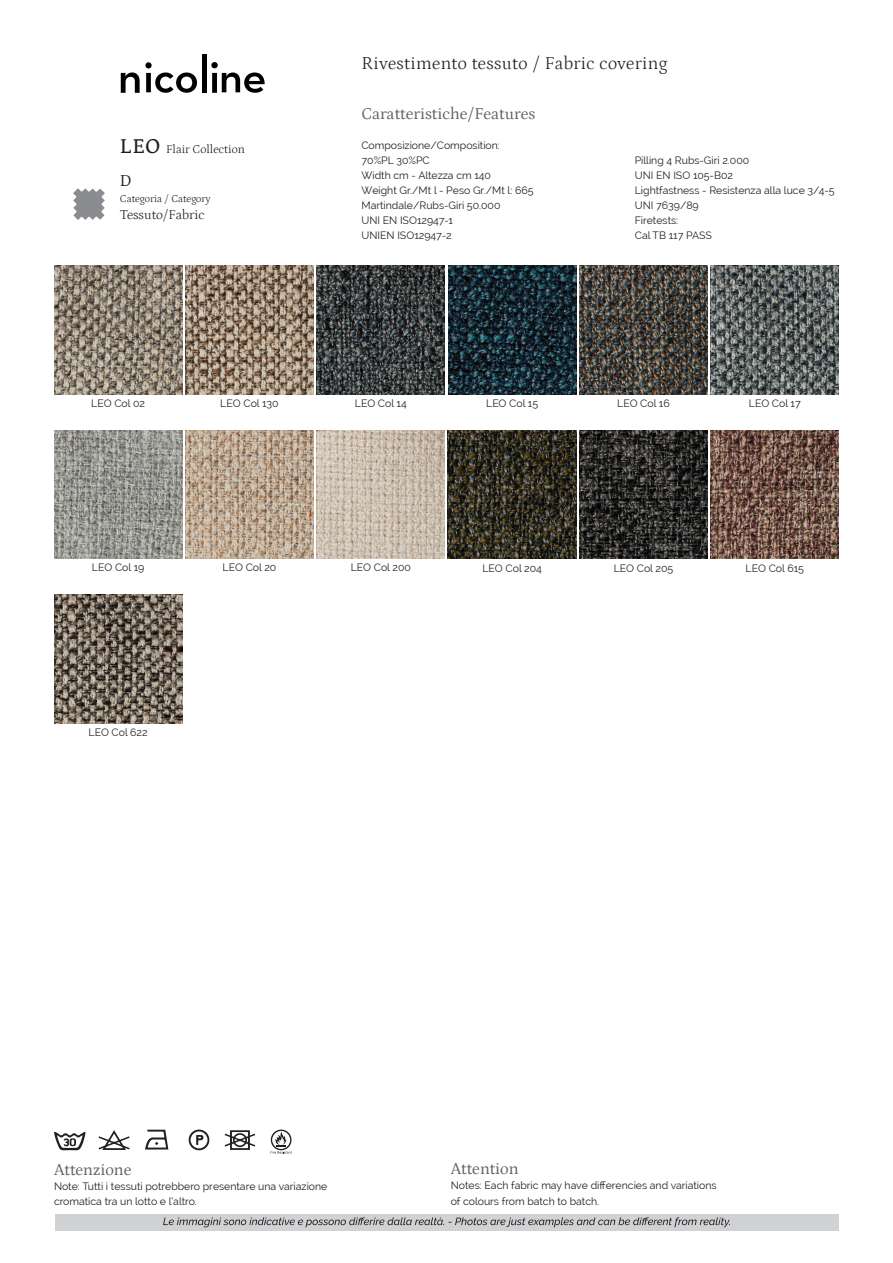
<style>
.page{position:relative;width:893px;height:1263px;background:#fff}
.page>*{position:absolute;margin:0;border:0;box-sizing:border-box;transform-origin:0 0}
.t1{font:300 18px "Petrona";letter-spacing:.02em;color:#231f20}
.t2{font:16.5px "Petrona";color:#636366}
.t3{font:16.5px "Petrona";color:#231f20}
.t4{font:300 13.5px "Petrona";color:#231f20}
.t5{font:300 12px "Petrona";color:#231f20}
.t6{font:10.5px "Raleway";color:#231f20}
.t7{font:300 10.5px "Petrona";color:#231f20}
.s1{font-weight:500;font-size:21px}
</style>
<div class="page">
<img style="left:54px;top:595px;width:128px;height:128px">
<img style="left:711px;top:430px;width:128px;height:129px">
<img style="left:579px;top:430px;width:129px;height:129px">
<img style="left:448px;top:430px;width:128px;height:129px">
<img style="left:317px;top:430px;width:128px;height:129px">
<img style="left:185px;top:430px;width:129px;height:129px">
<img style="left:54px;top:430px;width:128px;height:129px">
<img style="left:711px;top:266px;width:128px;height:128px">
<img style="left:579px;top:266px;width:129px;height:128px">
<img style="left:448px;top:266px;width:128px;height:128px">
<img style="left:317px;top:266px;width:128px;height:128px">
<img style="left:185px;top:266px;width:129px;height:128px">
<img style="left:54px;top:266px;width:128px;height:128px">
<div style="left:55px;top:1214px;width:783px;height:17px;background:#d1d2d4"></div>
<svg style="left:163px;top:1217px;width:567px;height:10px"></svg>
<svg style="left:121px;top:62px;width:76px;height:31px"></svg>
<hr style="left:202px;top:54px;width:4px;height:39px;background:#000">
<svg style="left:211px;top:62px;width:54px;height:31px"></svg>
<svg style="left:73px;top:188px;width:32px;height:32px"></svg>
<svg style="left:99px;top:1130px;width:31px;height:20px"></svg>
<svg style="left:145px;top:1130px;width:23px;height:19px"></svg>
<svg style="left:189px;top:1129px;width:20px;height:21px"></svg>
<svg style="left:54px;top:1132px;width:31px;height:18px"></svg>
<svg style="left:225px;top:1130px;width:30px;height:20px"></svg>
<svg style="left:271px;top:1129px;width:21px;height:25px"></svg>
<p class="t1" style="left:361px;top:50px;width:308px">Rivestimento tessuto / Fabric covering</p>
<p class="t5" style="left:120px;top:140px;width:126px"><span class="s1">LEO</span> Flair Collection</p>
<p class="t3" style="left:120px;top:168px;width:13px">D</p>
<p class="t4" style="left:120px;top:205px;width:86px">Tessuto/Fabric</p>
<p class="t7" style="left:120px;top:190px;width:92px">Categoria / Category</p>
<p class="t2" style="left:361px;top:101px;width:175px">Caratteristiche/Features</p>
<p class="t6" style="left:361px;top:140px;width:140px">Composizione/Composition:</p>
<p class="t6" style="left:361px;top:155px;width:70px">70%PL 30%PC</p>
<p class="t6" style="left:361px;top:170px;width:131px">Width cm - Altezza cm 140</p>
<p class="t6" style="left:361px;top:185px;width:174px">Weight Gr./Mt l - Peso Gr./Mt l: 665</p>
<p class="t6" style="left:361px;top:200px;width:141px">Martindale/Rubs-Giri 50.000</p>
<p class="t6" style="left:361px;top:215px;width:93px">UNI EN ISO12947-1</p>
<p class="t6" style="left:361px;top:230px;width:92px">UNIEN ISO12947-2</p>
<p class="t6" style="left:635px;top:155px;width:116px">Pilling 4 Rubs-Giri 2.000</p>
<p class="t6" style="left:635px;top:170px;width:100px">UNI EN ISO 105-B02</p>
<p class="t6" style="left:635px;top:185px;width:201px">Lightfastness - Resistenza alla luce 3/4-5</p>
<p class="t6" style="left:635px;top:200px;width:66px">UNI 7639/89</p>
<p class="t6" style="left:635px;top:215px;width:45px">Firetests:</p>
<p class="t6" style="left:635px;top:230px;width:79px">Cal TB 117 PASS</p>
<p class="t6" style="left:91px;top:397px;width:55px">LEO Col 02</p>
<p class="t6" style="left:220px;top:397px;width:60px">LEO Col 130</p>
<p class="t6" style="left:355px;top:397px;width:53px">LEO Col 14</p>
<p class="t6" style="left:486px;top:397px;width:54px">LEO Col 15</p>
<p class="t6" style="left:617px;top:397px;width:54px">LEO Col 16</p>
<p class="t6" style="left:749px;top:397px;width:53px">LEO Col 17</p>
<p class="t6" style="left:92px;top:561px;width:54px">LEO Col 19</p>
<p class="t6" style="left:223px;top:561px;width:55px">LEO Col 20</p>
<p class="t6" style="left:351px;top:561px;width:62px">LEO Col 200</p>
<p class="t6" style="left:482px;top:562px;width:61px">LEO Col 204</p>
<p class="t6" style="left:614px;top:562px;width:61px">LEO Col 205</p>
<p class="t6" style="left:746px;top:562px;width:60px">LEO Col 615</p>
<p class="t6" style="left:89px;top:726px;width:61px">LEO Col 622</p>
<p class="t2" style="left:54px;top:1157px;width:79px">Attenzione</p>
<p class="t6" style="left:54px;top:1180px;width:275px">Note: Tutti i tessuti potrebbero presentare una variazione</p>
<p class="t6" style="left:54px;top:1195px;width:144px">cromatica tra un lotto e l’altro.</p>
<p class="t2" style="left:451px;top:1156px;width:69px">Attention</p>
<p class="t6" style="left:451px;top:1179px;width:267px">Notes: Each fabric may have differencies and variations</p>
<p class="t6" style="left:451px;top:1195px;width:150px">of colours from batch to batch.</p>
</div>
